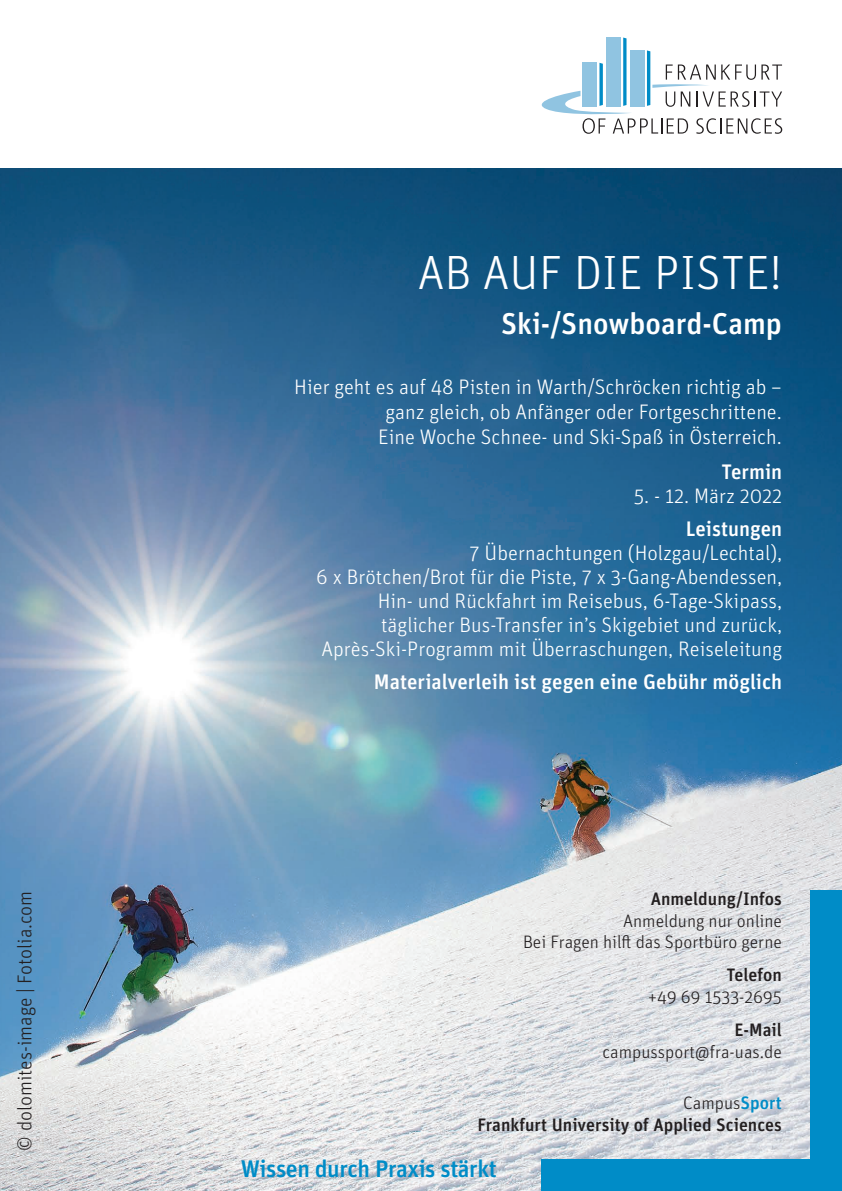
<style>
.page{position:relative;width:842px;height:1191px;background:#fff}
.page>*{position:absolute;margin:0;border:0;box-sizing:border-box;transform-origin:0 0}
.t1{font:300 48px "Unit Pro";letter-spacing:.01em;color:#fff}
.t2{font:500 30px "Unit Pro";color:#fff}
.t3{font:500 24px "Unit Pro";letter-spacing:-.02em;color:#008cc7}
.t4{font:300 21px/24px "Unit Pro";color:#fff;text-align:right}
.t5{font:500 21px "Unit Pro";color:#fff}
.t6{font:300 20px "Unit Pro";color:#231f20}
.t7{font:300 18px/21.6px "Unit Pro";color:#231f20;text-align:right}
.t8{font:500 18px/21.6px "Unit Pro";color:#231f20;text-align:right}
.s1{font-weight:300}
.s2{color:#008cc7}
</style>
<div class="page">
<img style="left:0;top:169px;width:842px;height:1022px">
<div style="left:541px;top:1159px;width:301px;height:32px;background:#008cc7"></div>
<div style="left:811px;top:890px;width:31px;height:301px;background:#008cc7"></div>
<div style="left:606px;top:37px;width:14px;height:70px;background:#90c4e1"></div>
<svg style="left:541px;top:38px;width:241px;height:96px"></svg>
<p class="t6" style="left:12px;top:1150px;width:261px;rotate:-90deg">© dolomites-image | Fotolia.com</p>
<h1 class="t1" style="left:418px;top:241px;width:366px">AB AUF DIE PISTE!</h1>
<h2 class="t2" style="left:501px;top:302px;width:282px">Ski-/Snowboard-Camp</h2>
<p class="t4" style="left:294px;top:373px;width:489px;line-height:25.2px">Hier geht es auf 48 Pisten in Warth/Schröcken richtig ab – ganz gleich, ob Anfänger oder Fortgeschrittene.<br>Eine Woche Schnee- und Ski-Spaß in Österreich.</p>
<p class="t5" style="left:722px;top:456px;width:62px">Termin</p>
<p class="t4" style="left:634px;top:483px;width:150px">5. - 12. März 2022</p>
<p class="t5" style="left:686px;top:513px;width:98px">Leistungen</p>
<p class="t4" style="left:316px;top:540px;width:468px">7 Übernachtungen (Holzgau/Lechtal),<br>6 x Brötchen/Brot für die Piste, 7 x 3-Gang-Abendessen, Hin- und Rückfahrt im Reisebus, 6-Tage-Skipass, täglicher Bus-Transfer in’s Skigebiet und zurück, Après-Ski-Programm mit Überraschungen, Reiseleitung</p>
<p class="t5" style="left:374px;top:666px;width:410px">Materialverleih ist gegen eine Gebühr möglich</p>
<p class="t8" style="left:651px;top:887px;width:133px">Anmeldung/Infos</p>
<p class="t7" style="left:523px;top:909px;width:260px">Anmeldung nur online<br>Bei Fragen hilft das Sportbüro gerne</p>
<p class="t8" style="left:726px;top:963px;width:57px">Telefon</p>
<p class="t7" style="left:648px;top:985px;width:136px">+49 69 1533-2695</p>
<p class="t8" style="left:734px;top:1018px;width:49px">E-Mail</p>
<p class="t7" style="left:602px;top:1040px;width:181px">campussport@fra-uas.de</p>
<p class="t8" style="left:477px;top:1091px;width:306px"><span class="s1">Campus</span><span class="s2">Sport<br></span>Frankfurt University of Applied Sciences</p>
<p class="t3" style="left:241px;top:1152px;width:257px">Wissen durch Praxis stärkt</p>
</div>
